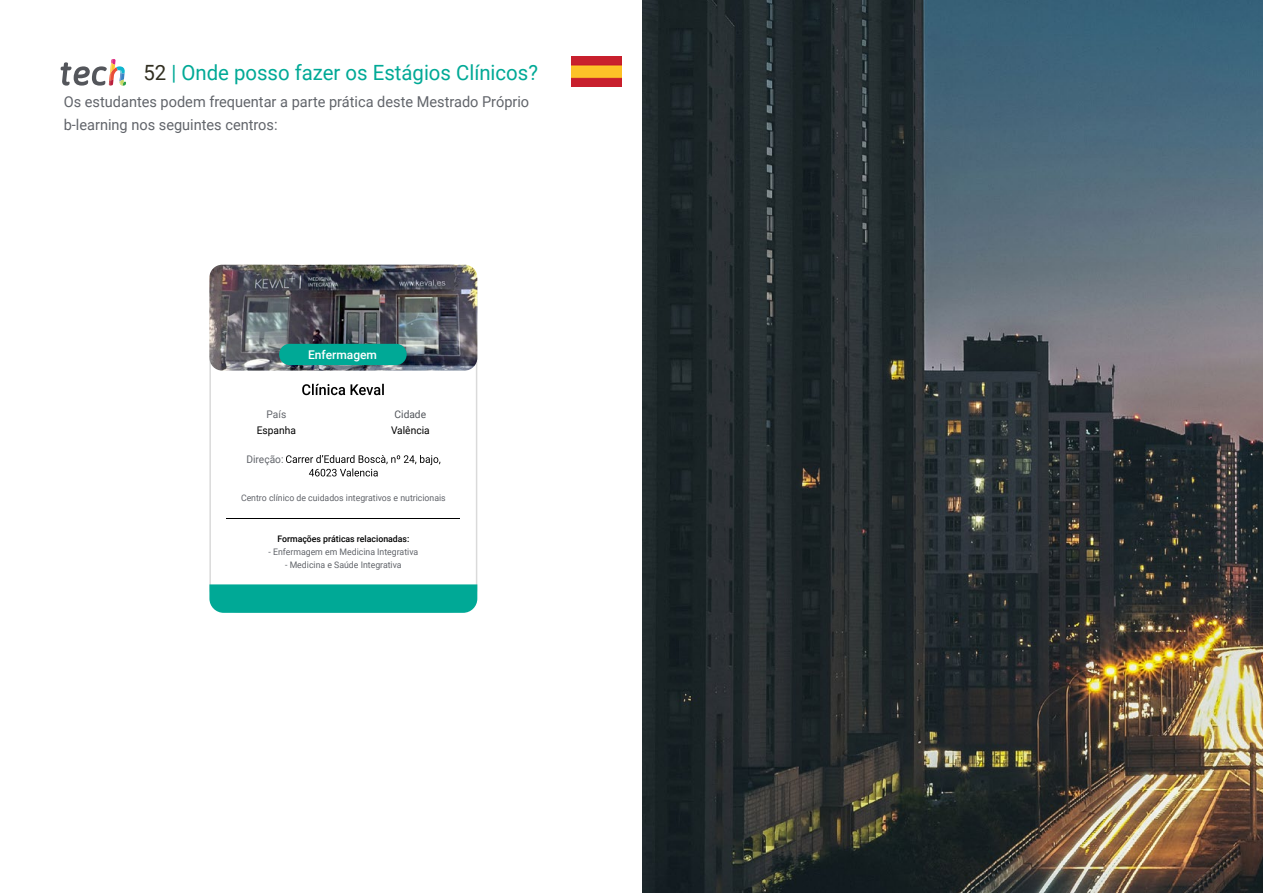
<style>
.page{position:relative;width:1263px;height:893px;background:#fff}
.page>*{position:absolute;margin:0;border:0;box-sizing:border-box;transform-origin:0 0}
.t1{font:21px "Roboto";color:#00a996}
.t2{font:15px/22.5px "Roboto";color:#61646a}
.t3{font:500 12px "Roboto";color:#fff}
.t4{font:10.5px "Roboto";color:#000}
.t5{font:10.5px "Roboto";color:#61646a}
.t6{font:10.5px "Roboto";color:#52555b}
.t7{font:9px "Roboto";color:#61646a}
.t8{font:500 9px "Roboto";color:#000}
.s1{color:#312e20}
</style>
<div class="page">
<svg style="left:61px;top:59px;width:65px;height:27px"></svg>
<img style="left:572px;top:56px;width:49px;height:31px">
<img style="left:642px;top:0;width:621px;height:893px">
<svg style="left:209px;top:264px;width:269px;height:337px"></svg>
<img style="left:209px;top:265px;width:268px;height:106px">
<div style="left:279px;top:344px;width:128px;height:21px;background:#00a996;border-radius:11px"></div>
<svg style="left:209px;top:584px;width:268px;height:29px;background:#08ab99"></svg>
<hr style="left:226px;top:518px;width:234px;height:1px;background:#000">
<svg style="left:302px;top:384px;width:82px;height:11px"></svg>
<svg style="left:286px;top:455px;width:154px;height:21px"></svg>
<h1 class="t1" style="left:144px;top:57px;width:396px"><span class="s1">52</span> | Onde posso fazer os Estágios Clínicos?</h1>
<h2 class="t2" style="left:64px;top:90px;width:467px">Os estudantes podem frequentar a parte prática deste Mestrado Próprio b-learning nos seguintes centros:</h2>
<h3 class="t3" style="left:308px;top:346px;width:70px">Enfermagem</h3>
<p class="t5" style="left:267px;top:407px;width:21px">País</p>
<p class="t4" style="left:257px;top:423px;width:41px">Espanha</p>
<p class="t5" style="left:246px;top:452px;width:39px">Direção:</p>
<p class="t6" style="left:395px;top:407px;width:33px">Cidade</p>
<p class="t4" style="left:391px;top:423px;width:40px">Valência</p>
<p class="t7" style="left:241px;top:492px;width:206px">Centro clínico de cuidados integrativos e nutricionais</p>
<p class="t8" style="left:277px;top:532px;width:134px">Formações práticas relacionadas:</p>
<p class="t7" style="left:268px;top:546px;width:151px">- Enfermagem em Medicina Integrativa</p>
<p class="t7" style="left:285px;top:559px;width:118px">- Medicina e Saúde Integrativa</p>
</div>
